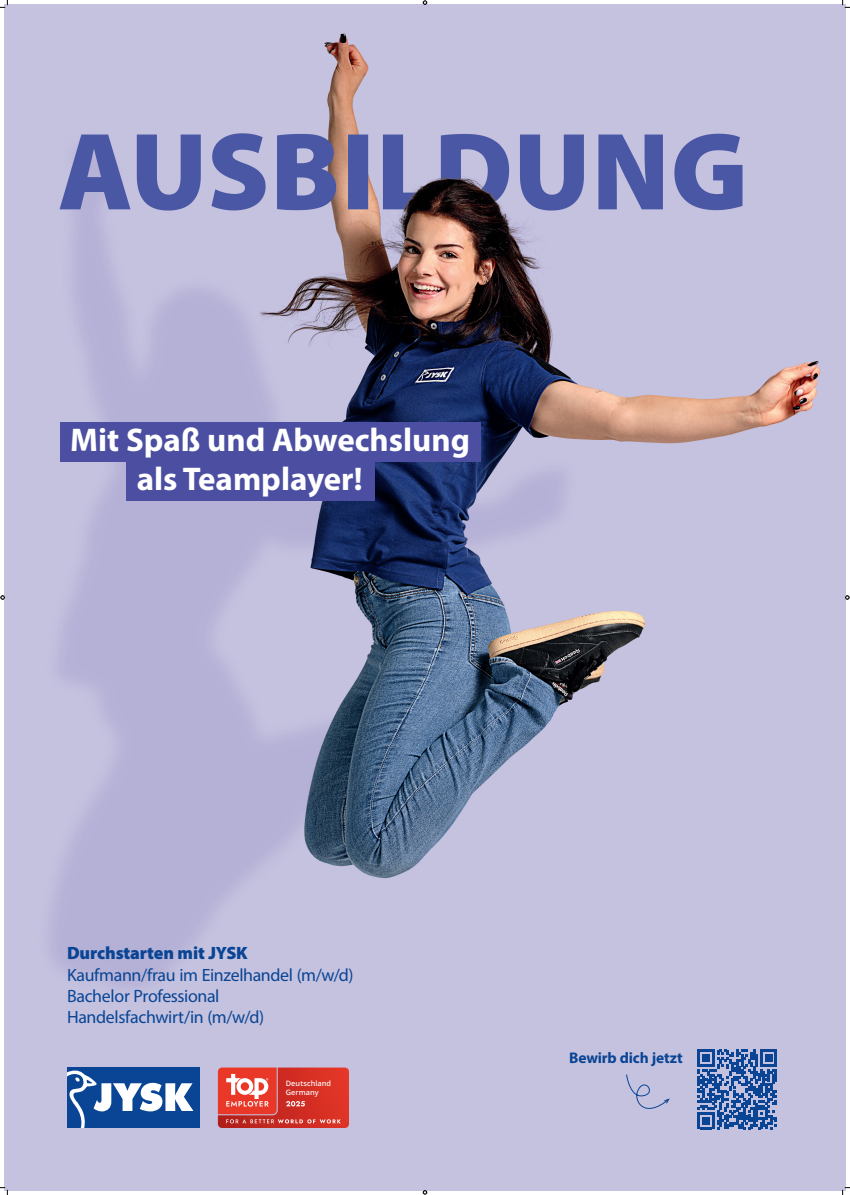
<style>
.page{position:relative;width:850px;height:1195px;background:#fff}
.page>*{position:absolute;margin:0;border:0;box-sizing:border-box;transform-origin:0 0}
.t1{font:700 32.9px "Myriad Pro";color:#fff}
.t2{font:17.85px "Myriad Pro";letter-spacing:-.02em;color:#094594}
.t3{font:900 17.85px "Myriad Pro";letter-spacing:-.01em;color:#094594}
.t4{font:700 15.4px "Myriad Pro";letter-spacing:-.01em;color:#094594}
.t5{font:500 7.38px/8.4px "Noto Sans";letter-spacing:.01em;color:#fff}
</style>
<div class="page">
<img style="left:4px;top:4px;width:841px;height:1186px">
<div style="left:60px;top:422px;width:420px;height:39px;background:#4c4fa1"></div>
<div style="left:126px;top:461px;width:248px;height:40px;background:#4c4fa1"></div>
<svg style="left:625px;top:1073px;width:45px;height:46px;background:#babbda"></svg>
<svg style="left:697px;top:1049px;width:79px;height:80px;background:#5074b0"></svg>
<div style="left:67px;top:1067px;width:132px;height:60px;background:#094594"></div>
<svg style="left:67px;top:1070px;width:126px;height:57px"></svg>
<svg style="left:218px;top:1067px;width:131px;height:60px;background:#dc483e"></svg>
<svg style="left:0;top:0;width:8px;height:8px"></svg>
<svg style="left:0;top:1187px;width:8px;height:7px"></svg>
<svg style="left:842px;top:0;width:7px;height:8px"></svg>
<svg style="left:842px;top:1187px;width:7px;height:7px"></svg>
<svg style="left:422px;top:1px;width:5px;height:4px"></svg>
<svg style="left:422px;top:1190px;width:5px;height:4px"></svg>
<svg style="left:1px;top:595px;width:4px;height:4px"></svg>
<svg style="left:844px;top:595px;width:5px;height:4px"></svg>
<p class="t1" style="left:70px;top:418px;width:401px">Mit Spaß und Abwechslung</p>
<p class="t1" style="left:137px;top:457px;width:227px">als Teamplayer!</p>
<p class="t3" style="left:67px;top:941px;width:182px">Durchstarten mit JYSK</p>
<p class="t2" style="left:67px;top:963px;width:288px">Kaufmann/frau im Einzelhandel (m/w/d)</p>
<p class="t2" style="left:67px;top:984px;width:154px">Bachelor Professional</p>
<p class="t2" style="left:67px;top:1006px;width:198px">Handelsfachwirt/in (m/w/d)</p>
<p class="t5" style="left:285px;top:1079px;width:47px">Deutschland<br>Germany</p>
<p class="t4" style="left:569px;top:1047px;width:115px">Bewirb dich jetzt</p>
</div>
